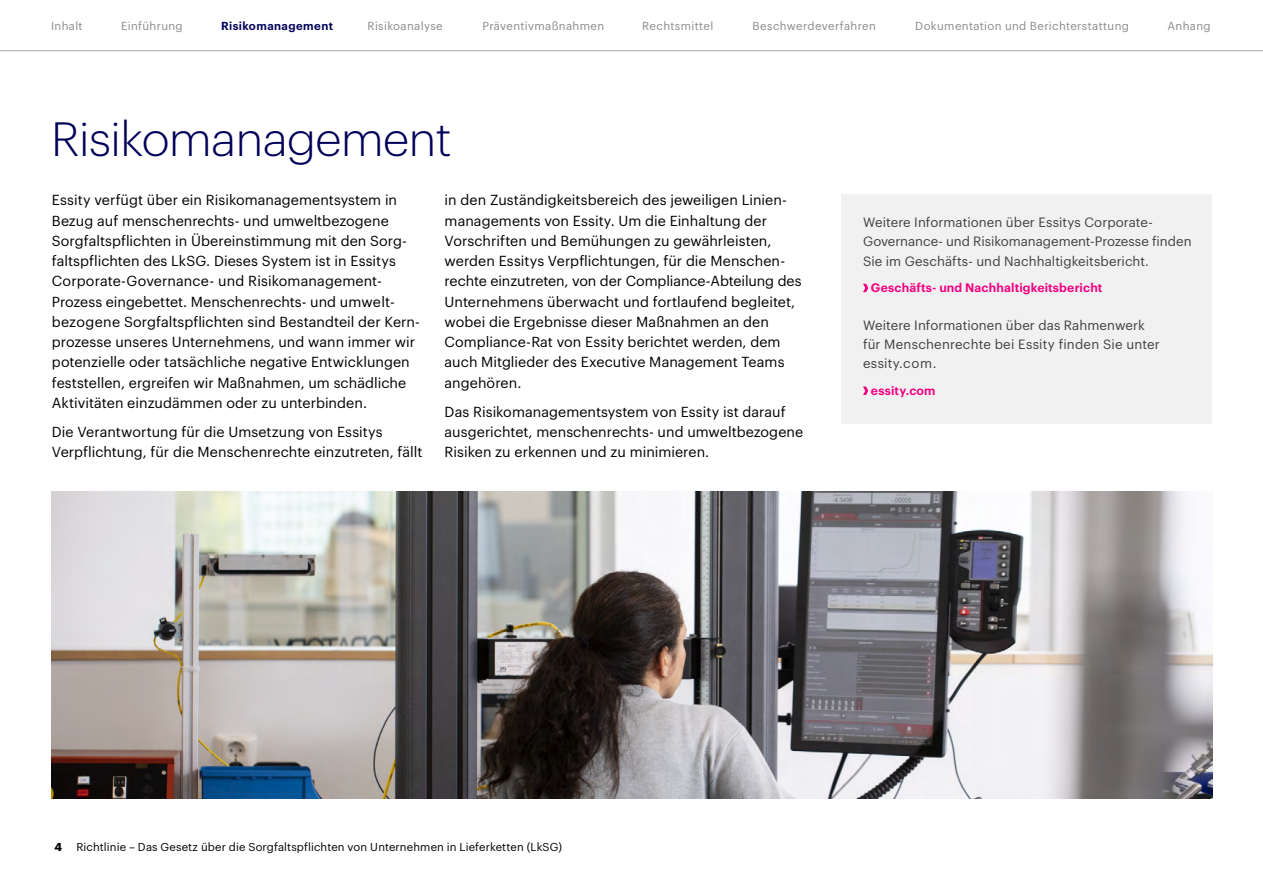
<style>
.page{position:relative;width:1263px;height:893px;background:#fff}
.page>*{position:absolute;margin:0;border:0;box-sizing:border-box;transform-origin:0 0}
.t1{font:300 47.1px "Graphik";letter-spacing:-.01em;color:#000059}
.t2{font:14.25px/20.2px "Graphik";letter-spacing:.005em;color:#000}
.t3{font:13.2px/19.4px "Graphik";letter-spacing:.005em;color:#404040}
.t4{font:600 12.15px "Graphik";letter-spacing:.015em;color:#f50082}
.t5{font:11.4px "Graphik";letter-spacing:.03em;color:#888b8d}
.t6{font:600 11.4px "Graphik";letter-spacing:.035em;color:#000059}
.t7{font:11.25px "Graphik";letter-spacing:.01em;color:#000}
.t8{font:700 11.25px "Graphik";color:#000}
</style>
<div class="page">
<hr style="left:0;top:50px;width:1263px;height:1px;background:#a6a8aa">
<div style="left:841px;top:194px;width:371px;height:230px;background:#f1f1f1"></div>
<svg style="left:863px;top:284px;width:5px;height:8px"></svg>
<svg style="left:863px;top:387px;width:5px;height:8px"></svg>
<img style="left:51px;top:492px;width:1161px;height:306px">
<p class="t5" style="left:51px;top:17px;width:33px">Inhalt</p>
<p class="t5" style="left:121px;top:17px;width:63px">Einführung</p>
<p class="t6" style="left:221px;top:17px;width:113px">Risikomanagement</p>
<p class="t5" style="left:367px;top:17px;width:77px">Risikoanalyse</p>
<p class="t5" style="left:482px;top:17px;width:123px">Präventivmaßnahmen</p>
<p class="t5" style="left:642px;top:17px;width:73px">Rechtsmittel</p>
<p class="t5" style="left:753px;top:17px;width:125px">Beschwerdeverfahren</p>
<p class="t5" style="left:915px;top:17px;width:215px">Dokumentation und Berichterstattung</p>
<p class="t5" style="left:1167px;top:17px;width:45px">Anhang</p>
<h1 class="t1" style="left:51px;top:104px;width:402px">Risikomanagement</h1>
<p class="t2" style="left:52px;top:189px;width:370px">Essity verfügt über ein Risikomanagementsystem in Bezug auf menschenrechts- und umweltbezogene Sorgfaltspflichten in Übereinstimmung mit den Sorg&shy;faltspflichten des LkSG. Dieses System ist in Essitys Corporate-Governance- und Risikomanagement-Prozess eingebettet. Menschenrechts- und umwelt&shy;bezogene Sorgfaltspflichten sind Bestandteil der Kern&shy;prozesse unseres Unternehmens, und wann immer wir potenzielle oder tatsächliche negative Entwicklungen feststellen, ergreifen wir Maßnahmen, um schädliche Aktivitäten einzudämmen oder zu unterbinden.</p>
<p class="t2" style="left:52px;top:421px;width:372px">Die Verantwortung für die Umsetzung von Essitys<br>Verpflichtung, für die Menschenrechte einzutreten, fällt</p>
<p class="t2" style="left:445px;top:189px;width:358px">in den Zuständigkeitsbereich des jeweiligen Linien&shy;managements von Essity. Um die Einhaltung der Vorschriften und Bemühungen zu gewährleisten, werden Essitys Verpflichtungen, für die Menschen&shy;rechte einzutreten, von der Compliance-Abteilung des Unternehmens überwacht und fortlaufend begleitet, wobei die Ergebnisse dieser Maßnahmen an den Compliance-Rat von Essity berichtet werden, dem auch Mitglieder des Executive Management Teams angehören.</p>
<p class="t2" style="left:445px;top:400px;width:360px">Das Risikomanagementsystem von Essity ist darauf ausgerichtet, menschenrechts- und umweltbezogene<br>Risiken zu erkennen und zu minimieren.</p>
<p class="t3" style="left:863px;top:211px;width:330px">Weitere Informationen über Essitys Corporate-<br>Governance- und Risikomanagement-Prozesse finden<br>Sie im Geschäfts- und Nachhaltigkeitsbericht.</p>
<p class="t4" style="left:871px;top:278px;width:233px">Geschäfts- und Nachhaltigkeitsbericht</p>
<p class="t3" style="left:863px;top:314px;width:298px">Weitere Informationen über das Rahmenwerk für Menschenrechte bei Essity finden Sie unter essity.com.</p>
<p class="t4" style="left:871px;top:381px;width:66px">essity.com</p>
<p class="t8" style="left:54px;top:838px;width:9px">4</p>
<p class="t7" style="left:76px;top:839px;width:487px">Richtlinie – Das Gesetz über die Sorgfaltspflichten von Unternehmen in Lieferketten (LkSG)</p>
</div>
